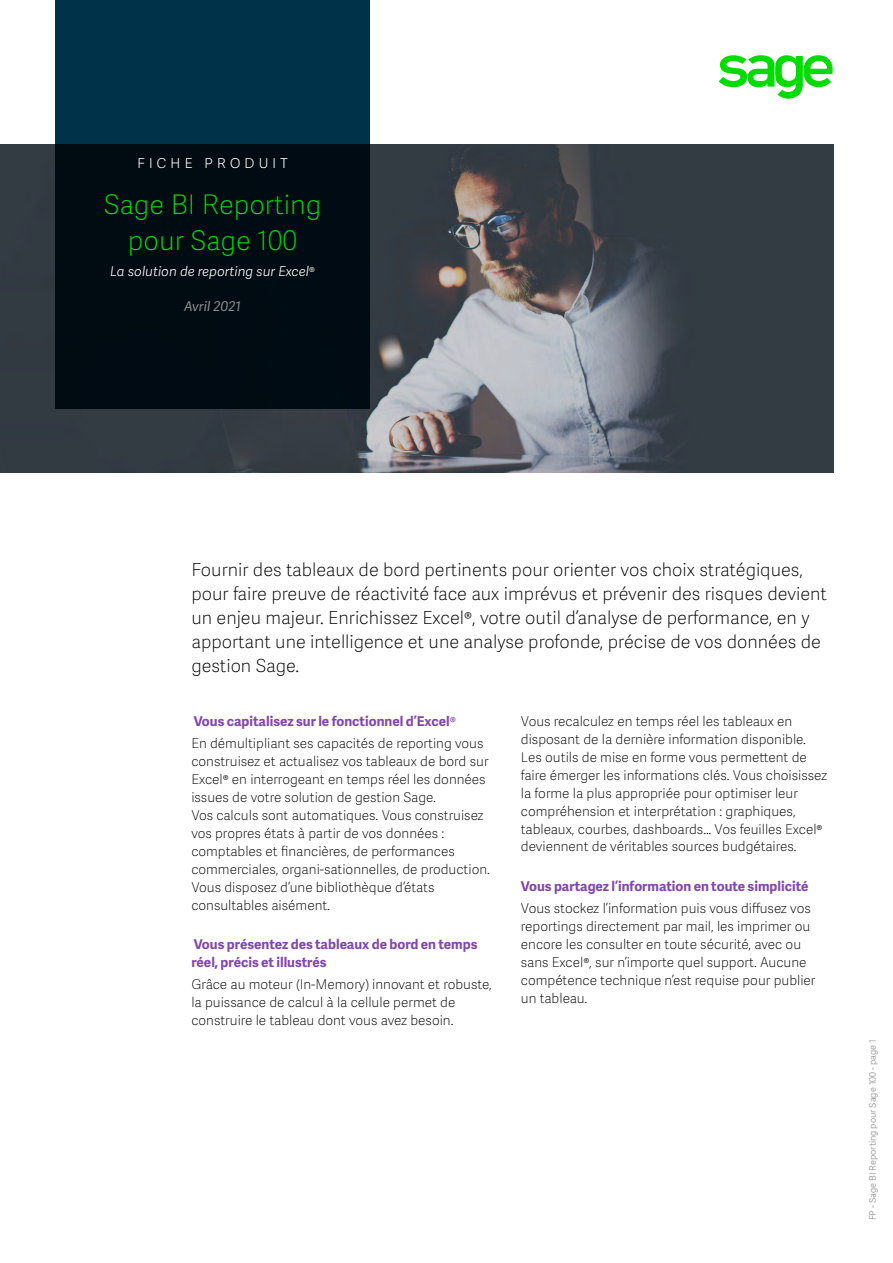
<style>
.page{position:relative;width:893px;height:1263px;background:#fff}
.page>*{position:absolute;margin:0;border:0;box-sizing:border-box;transform-origin:0 0}
.t1{font:27px/36px "Adelle Sans SAGE Th";color:#00dc00;text-align:center}
.t2{font:18px/24px "Adelle Sans SAGE Th";color:#000}
.t3{font:18px "Adelle Sans SAGE Th";letter-spacing:.2em;color:#fff}
.t4{font:13.5px/18px "Adelle Sans SAGE Th";color:#000}
.t5{font:700 13.5px/18px "Adelle Sans SAGE";color:#8246af}
.t6{font:italic 13.5px "Adelle Sans SAGE Lt";color:#fff}
.t7{font:italic 13.5px "Adelle Sans SAGE";color:#888b8d}
.t8{font:9px "Adelle Sans SAGE Lt";color:#888b8d}
</style>
<div class="page">
<img style="left:0;top:145px;width:833px;height:327px">
<svg style="left:719px;top:55px;width:114px;height:44px"></svg>
<svg style="left:55px;top:0;width:315px;height:408px;background:#001925"></svg>
<h2 class="t3" style="left:137px;top:148px;width:152px">fiche produit</h2>
<h1 class="t1" style="left:104px;top:185px;width:219px">Sage BI Reporting pour Sage 100</h1>
<p class="t6" style="left:110px;top:262px;width:206px">La solution de reporting sur Excel®</p>
<p class="t7" style="left:184px;top:297px;width:59px">Avril 2021</p>
<p class="t2" style="left:191px;top:557px;width:637px">Fournir des tableaux de bord pertinents pour orienter vos choix stratégiques, pour faire preuve de réactivité face aux imprévus et prévenir des risques devient un enjeu majeur. Enrichissez Excel®, votre outil d’analyse de performance, en y apportant une intelligence et une analyse profonde, précise de vos données de gestion Sage.</p>
<p class="t5" style="left:194px;top:711px;width:264px">Vous capitalisez sur le fonctionnel d’Excel®</p>
<p class="t4" style="left:191px;top:734px;width:300px">En démultipliant ses capacités de reporting vous construisez et actualisez vos tableaux de bord sur Excel® en interrogeant en temps réel les données issues de votre solution de gestion Sage.<br>Vos calculs sont automatiques. Vous construisez vos propres états à partir de vos données : comptables et financières, de performances commerciales, organi-sationnelles, de production.<br>Vous disposez d’une bibliothèque d’états consultables aisément.</p>
<p class="t5" style="left:191px;top:935px;width:288px">Vous présentez des tableaux de bord en temps réel, précis et illustrés</p>
<p class="t4" style="left:191px;top:975px;width:302px">Grâce au moteur (In-Memory) innovant et robuste, la puissance de calcul à la cellule permet de construire le tableau dont vous avez besoin.</p>
<p class="t4" style="left:521px;top:711px;width:308px">Vous recalculez en temps réel les tableaux en disposant de la dernière information disponible.<br>Les outils de mise en forme vous permettent de faire émerger les informations clés. Vous choisissez la forme la plus appropriée pour optimiser leur compréhension et interprétation : graphiques, tableaux, courbes, dashboards… Vos feuilles Excel® deviennent de véritables sources budgétaires.</p>
<p class="t5" style="left:521px;top:876px;width:289px">Vous partagez l’information en toute simplicité</p>
<p class="t4" style="left:521px;top:899px;width:296px">Vous stockez l’information puis vous diffusez vos reportings directement par mail, les imprimer ou encore les consulter en toute sécurité, avec ou sans Excel®, sur n’importe quel support. Aucune compétence technique n’est requise pour publier un tableau.</p>
<p class="t8" style="left:866px;top:1220px;width:183px;rotate:-90deg">FP - Sage BI Reporting pour Sage 100 - page 1</p>
</div>
